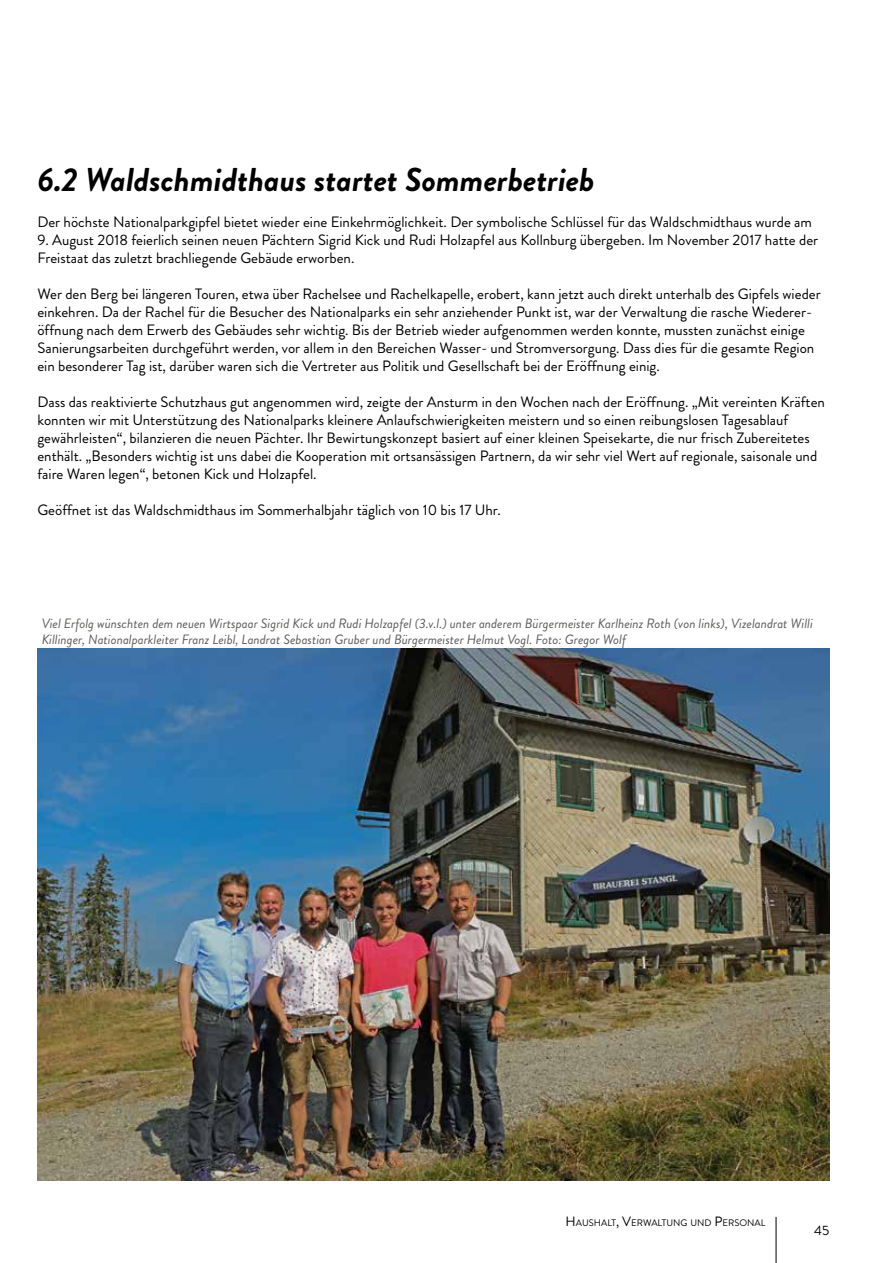
<style>
.page{position:relative;width:893px;height:1263px;background:#fff}
.page>*{position:absolute;margin:0;border:0;box-sizing:border-box;transform-origin:0 0}
.t1{font:italic 700 33px "Brandon Grotesque";color:#000}
.t2{font:15px/18px "Brandon Grotesque";color:#000}
.t3{font:italic 13.5px/16.2px "Brandon Grotesque";color:#605d5a}
.t4{font:13.5px "Brandon Grotesque";color:#000}
.t5{font:9.45px "Brandon Grotesque";color:#000}
.s1{font-size:13.5px}
</style>
<div class="page">
<hr style="left:776px;top:1217px;width:1px;height:46px;background:#000">
<img style="left:37px;top:648px;width:792px;height:532px">
<h2 class="t1" style="left:37px;top:156px;width:559px">6.2 Waldschmidthaus startet Sommerbetrieb</h2>
<p class="t2" style="left:37px;top:213px;width:776px">Der höchste Nationalparkgipfel bietet wieder eine Einkehrmöglichkeit. Der symbolische Schlüssel für das Waldschmidthaus wurde am</p>
<p class="t2" style="left:37px;top:231px;width:782px">9. August 2018 feierlich seinen neuen Pächtern Sigrid Kick und Rudi Holzapfel aus Kollnburg übergeben. Im November 2017 hatte der<br>Freistaat das zuletzt brachliegende Gebäude erworben.</p>
<p class="t2" style="left:37px;top:285px;width:785px">Wer den Berg bei längeren Touren, etwa über Rachelsee und Rachelkapelle, erobert, kann jetzt auch direkt unterhalb des Gipfels wieder einkehren. Da der Rachel für die Besucher des Nationalparks ein sehr anziehender Punkt ist, war der Verwaltung die rasche Wiederer&shy;öffnung nach dem Erwerb des Gebäudes sehr wichtig. Bis der Betrieb wieder aufgenommen werden konnte, mussten zunächst einige Sanierungsarbeiten durchgeführt werden, vor allem in den Bereichen Wasser- und Stromversorgung. Dass dies für die gesamte Region ein besonderer Tag ist, darüber waren sich die Vertreter aus Politik und Gesellschaft bei der Eröffnung einig.</p>
<p class="t2" style="left:37px;top:393px;width:789px">Dass das reaktivierte Schutzhaus gut angenommen wird, zeigte der Ansturm in den Wochen nach der Eröffnung. „Mit vereinten Kräften konnten wir mit Unterstützung des Nationalparks kleinere Anlaufschwierigkeiten meistern und so einen reibungslosen Tagesablauf gewährleisten“, bilanzieren die neuen Pächter. Ihr Bewirtungskonzept basiert auf einer kleinen Speisekarte, die nur frisch Zubereitetes enthält. „Besonders wichtig ist uns dabei die Kooperation mit ortsansässigen Partnern, da wir sehr viel Wert auf regionale, saisonale und faire Waren legen“, betonen Kick und Holzapfel.</p>
<p class="t2" style="left:37px;top:501px;width:465px">Geöffnet ist das Waldschmidthaus im Sommerhalbjahr täglich von 10 bis 17 Uhr.</p>
<p class="t3" style="left:42px;top:615px;width:773px">Viel Erfolg wünschten dem neuen Wirtspaar Sigrid Kick und Rudi Holzapfel (3.v.l.) unter anderem Bürgermeister Karlheinz Roth (von links), Vizelandrat Willi<br>Killinger, Nationalparkleiter Franz Leibl, Landrat Sebastian Gruber und Bürgermeister Helmut Vogl. Foto: Gregor Wolf</p>
<p class="t5" style="left:566px;top:1216px;width:201px"><span class="s1">H</span>AUSHALT<span class="s1">, V</span>ERWALTUNG UND <span class="s1">P</span>ERSONAL</p>
<p class="t4" style="left:814px;top:1221px;width:17px">45</p>
</div>
